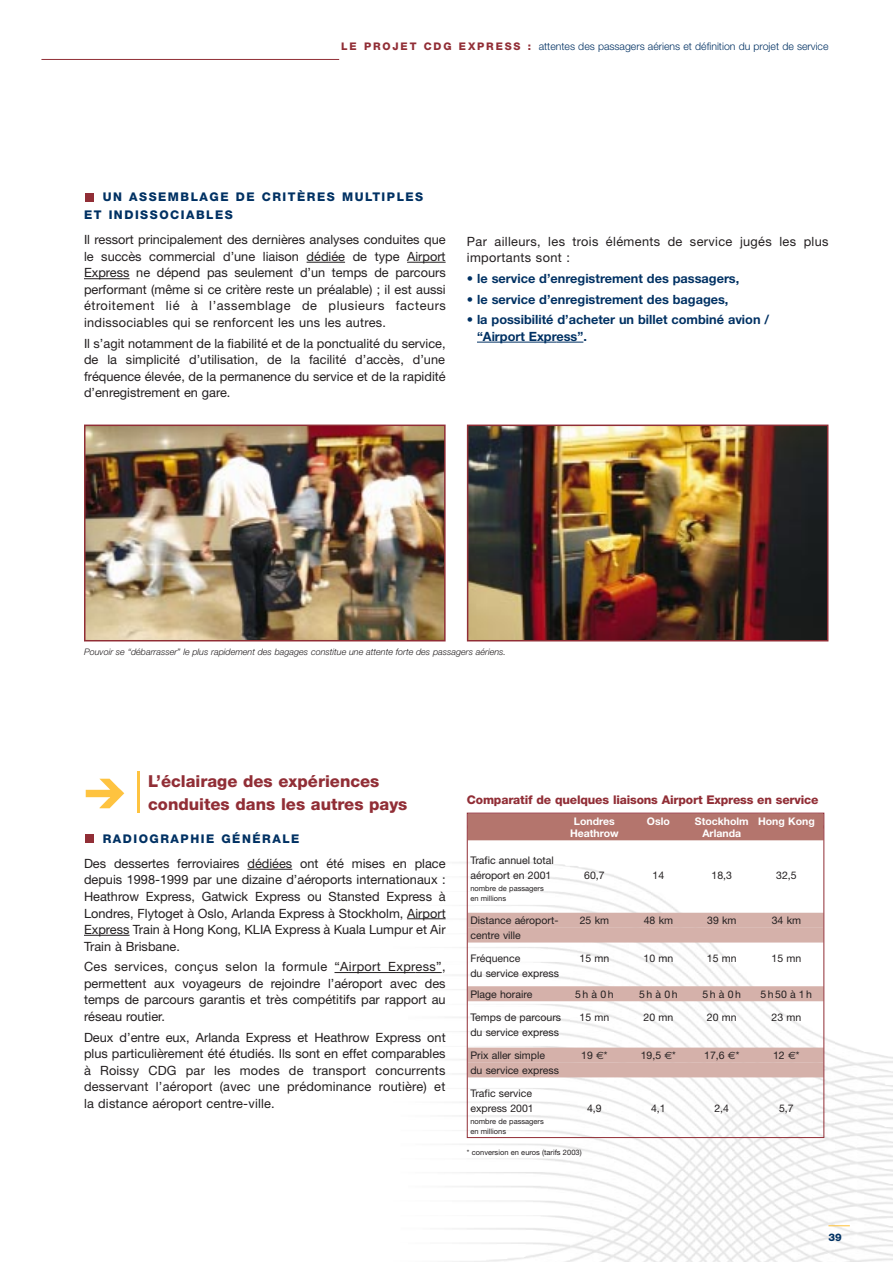
<style>
.page{position:relative;width:893px;height:1262px;background:#fff}
.page>*{position:absolute;margin:0;border:0;box-sizing:border-box;transform-origin:0 0}
.t1{font:800 16.5px/22.5px "Helvetica Neue";color:#912e36}
.t2{font:12.75px/16.5px "Helvetica Neue";color:#231f20;text-align:justify}
.t3{font:700 12.75px/16.5px "Helvetica Neue";color:#003163}
.t4{font:12.75px/16.5px "Helvetica Neue";letter-spacing:.03em;color:#231f20}
.t5{font:800 12px/18px "Helvetica Neue";letter-spacing:.125em;color:#003163}
.t6{font:800 12px "Helvetica Neue";letter-spacing:-.015em;color:#912e36}
.t7{font:10.5px/14.7px "Helvetica Neue";color:#231f20}
.t8{font:300 10.5px "Helvetica Neue";color:#003163}
.t9{font:700 10.5px "Helvetica Neue";color:#fff}
.t10{font:800 10.5px "Helvetica Neue";color:#003163}
.t11{font:italic 300 9px "Helvetica Neue";color:#231f20}
.t12{font:7.5px/10.2px "Helvetica Neue";color:#231f20}
.s1{font-weight:800;color:#912e36}
.s2{font-family:"Euro Sans"}
</style>
<div class="page">
<img style="left:374px;top:861px;width:518px;height:401px">
<svg style="left:828px;top:1225px;width:21px;height:1px"></svg>
<hr style="left:41px;top:59px;width:298px;height:1px;background:#912e36">
<hr style="left:306px;top:262px;width:39px;height:1px;background:#231f20">
<hr style="left:407px;top:262px;width:38px;height:1px;background:#231f20">
<svg style="left:84px;top:278px;width:46px;height:1px"></svg>
<hr style="left:247px;top:869px;width:45px;height:1px;background:#231f20">
<hr style="left:407px;top:918px;width:38px;height:1px;background:#231f20">
<svg style="left:84px;top:935px;width:46px;height:1px"></svg>
<hr style="left:334px;top:972px;width:81px;height:1px;background:#231f20">
<svg style="left:415px;top:972px;width:26px;height:1px"></svg>
<div style="left:85px;top:834px;width:9px;height:9px;background:#912e36"></div>
<hr style="left:138px;top:771px;width:2px;height:41px;background:#fec340">
<img style="left:85px;top:778px;width:39px;height:31px">
<div style="left:85px;top:193px;width:9px;height:8px;background:#912e36"></div>
<div style="left:467px;top:813px;width:356px;height:15px;background:#b4756d"></div>
<div style="left:467px;top:825px;width:356px;height:15px;background:#b4756d"></div>
<div style="left:467px;top:912px;width:356px;height:15px;background:#d5b1aa"></div>
<div style="left:467px;top:927px;width:356px;height:15px;background:#d5b1aa"></div>
<div style="left:467px;top:986px;width:356px;height:15px;background:#d5b1aa"></div>
<div style="left:467px;top:1047px;width:356px;height:15px;background:#d5b1aa"></div>
<div style="left:467px;top:1062px;width:356px;height:15px;background:#d5b1aa"></div>
<div style="left:467px;top:812px;width:357px;height:325px;border:1px solid #912e36"></div>
<img style="left:87px;top:427px;width:355px;height:211px">
<div style="left:84px;top:424px;width:361px;height:217px;border:2px solid #912e36"></div>
<img style="left:470px;top:427px;width:355px;height:211px">
<div style="left:467px;top:424px;width:361px;height:217px;border:2px solid #912e36"></div>
<hr style="left:477px;top:342px;width:79px;height:1px;background:#003163">
<svg style="left:556px;top:342px;width:27px;height:1px"></svg>
<div style="left:758px;top:813px;width:60px;height:15px;background:#b4756d"></div>
<p class="t8" style="left:341px;top:43px;width:489px"><span class="s1">L E P R O J E T C D G E X P R E S S :</span> attentes des passagers aériens et définition du projet de service</p>
<p class="t5" style="left:84px;top:189px;width:341px;text-indent:19px">UN ASSEMBLAGE DE CRITÈRES MULTIPLES<br>ET INDISSOCIABLES</p>
<p class="t2" style="left:84px;top:233px;width:363px">Il ressort principalement des dernières analyses conduites que le succès commercial d’une liaison dédiée de type Airport Express ne dépend pas seulement d’un temps de parcours performant (même si ce critère reste un préalable) ; il est aussi étroitement lié à l’assemblage de plusieurs facteurs indissociables qui se renforcent les uns les autres.</p>
<p class="t2" style="left:84px;top:336px;width:363px">Il s’agit notamment de la fiabilité et de la ponctualité du service, de la simplicité d’utilisation, de la facilité d’accès, d’une fréquence élevée, de la permanence du service et de la rapidité d’enregistrement en gare.</p>
<p class="t4" style="left:467px;top:234px;width:363px">Par ailleurs, les trois éléments de service jugés les plus importants sont :</p>
<p class="t3" style="left:467px;top:271px;width:274px">• le service d’enregistrement des passagers,</p>
<p class="t3" style="left:467px;top:292px;width:263px">• le service d’enregistrement des bagages,</p>
<p class="t3" style="left:477px;top:313px;width:294px;text-indent:-10px">• la possibilité d’acheter un billet combiné avion / “Airport Express”.</p>
<p class="t11" style="left:84px;top:648px;width:423px">Pouvoir se “débarrasser” le plus rapidement des bagages constitue une attente forte des passagers aériens.</p>
<p class="t1" style="left:148px;top:771px;width:261px">L’éclairage des expériences conduites dans les autres pays</p>
<p class="t5" style="left:103px;top:830px;width:198px">RADIOGRAPHIE GÉNÉRALE</p>
<p class="t2" style="left:84px;top:856px;width:363px">Des dessertes ferroviaires dédiées ont été mises en place depuis 1998-1999 par une dizaine d’aéroports internationaux :<br>Heathrow Express, Gatwick Express ou Stansted Express à Londres, Flytoget à Oslo, Arlanda Express à Stockholm, Airport Express Train à Hong Kong, KLIA Express à Kuala Lumpur et Air Train à Brisbane.</p>
<p class="t2" style="left:84px;top:959px;width:363px">Ces services, conçus selon la formule “Airport Express”, permettent aux voyageurs de rejoindre l’aéroport avec des temps de parcours garantis et très compétitifs par rapport au réseau routier.</p>
<p class="t2" style="left:84px;top:1030px;width:363px">Deux d’entre eux, Arlanda Express et Heathrow Express ont plus particulièrement été étudiés. Ils sont en effet comparables à Roissy CDG par les modes de transport concurrents desservant l’aéroport (avec une prédominance routière) et la distance aéroport centre-ville.</p>
<p class="t6" style="left:467px;top:795px;width:353px">Comparatif de quelques liaisons Airport Express en service</p>
<p class="t7" style="left:470px;top:854px;width:85px">Trafic annuel total aéroport en 2001</p>
<p class="t9" style="left:574px;top:817px;width:42px">Londres</p>
<p class="t9" style="left:647px;top:817px;width:24px">Oslo</p>
<p class="t9" style="left:694px;top:817px;width:55px">Stockholm</p>
<p class="t9" style="left:570px;top:829px;width:50px">Heathrow</p>
<p class="t9" style="left:702px;top:829px;width:40px">Arlanda</p>
<p class="t9" style="left:758px;top:817px;width:58px">Hong Kong</p>
<p class="t7" style="left:584px;top:869px;width:22px">60,7</p>
<p class="t7" style="left:652px;top:869px;width:13px">14</p>
<p class="t7" style="left:711px;top:869px;width:22px">18,3</p>
<p class="t7" style="left:776px;top:869px;width:22px">32,5</p>
<p class="t12" style="left:470px;top:884px;width:75px">nombre de passagers en millions</p>
<p class="t7" style="left:470px;top:914px;width:90px">Distance aéroport-</p>
<p class="t7" style="left:579px;top:914px;width:31px">25 km</p>
<p class="t7" style="left:643px;top:914px;width:31px">48 km</p>
<p class="t7" style="left:707px;top:914px;width:31px">39 km</p>
<p class="t7" style="left:771px;top:914px;width:31px">34 km</p>
<p class="t7" style="left:470px;top:929px;width:52px">centre ville</p>
<p class="t7" style="left:470px;top:952px;width:51px">Fréquence</p>
<p class="t7" style="left:579px;top:952px;width:31px">15 mn</p>
<p class="t7" style="left:643px;top:952px;width:31px">10 mn</p>
<p class="t7" style="left:707px;top:952px;width:31px">15 mn</p>
<p class="t7" style="left:771px;top:952px;width:31px">15 mn</p>
<p class="t7" style="left:470px;top:964px;width:90px;line-height:20.7px">du service express<br>Plage horaire</p>
<p class="t7" style="left:575px;top:988px;width:40px">5h à 0h</p>
<p class="t7" style="left:639px;top:988px;width:40px">5h à 0h</p>
<p class="t7" style="left:702px;top:988px;width:40px">5h à 0h</p>
<p class="t7" style="left:760px;top:988px;width:53px">5h50 à 1h</p>
<p class="t7" style="left:470px;top:1011px;width:92px">Temps de parcours</p>
<p class="t7" style="left:579px;top:1011px;width:31px">15 mn</p>
<p class="t7" style="left:643px;top:1011px;width:31px">20 mn</p>
<p class="t7" style="left:707px;top:1011px;width:31px">20 mn</p>
<p class="t7" style="left:771px;top:1011px;width:31px">23 mn</p>
<p class="t7" style="left:470px;top:1026px;width:90px">du service express</p>
<p class="t7" style="left:470px;top:1049px;width:76px">Prix aller simple</p>
<p class="t7" style="left:581px;top:1049px;width:28px">19 <span class="s2">€</span>*</p>
<p class="t7" style="left:640px;top:1049px;width:37px">19,5 <span class="s2">€</span>*</p>
<p class="t7" style="left:704px;top:1049px;width:37px">17,6 <span class="s2">€</span>*</p>
<p class="t7" style="left:773px;top:1049px;width:28px">12 <span class="s2">€</span>*</p>
<p class="t7" style="left:470px;top:1064px;width:90px">du service express</p>
<p class="t7" style="left:470px;top:1087px;width:65px">Trafic service express 2001</p>
<p class="t7" style="left:587px;top:1102px;width:16px">4,9</p>
<p class="t7" style="left:651px;top:1102px;width:16px">4,1</p>
<p class="t7" style="left:714px;top:1102px;width:16px">2,4</p>
<p class="t7" style="left:779px;top:1102px;width:16px">5,7</p>
<p class="t12" style="left:470px;top:1116px;width:75px">nombre de passagers en millions</p>
<p class="t12" style="left:467px;top:1148px;width:116px">* conversion en euros (tarifs 2003)</p>
<p class="t10" style="left:828px;top:1233px;width:15px">39</p>
</div>
